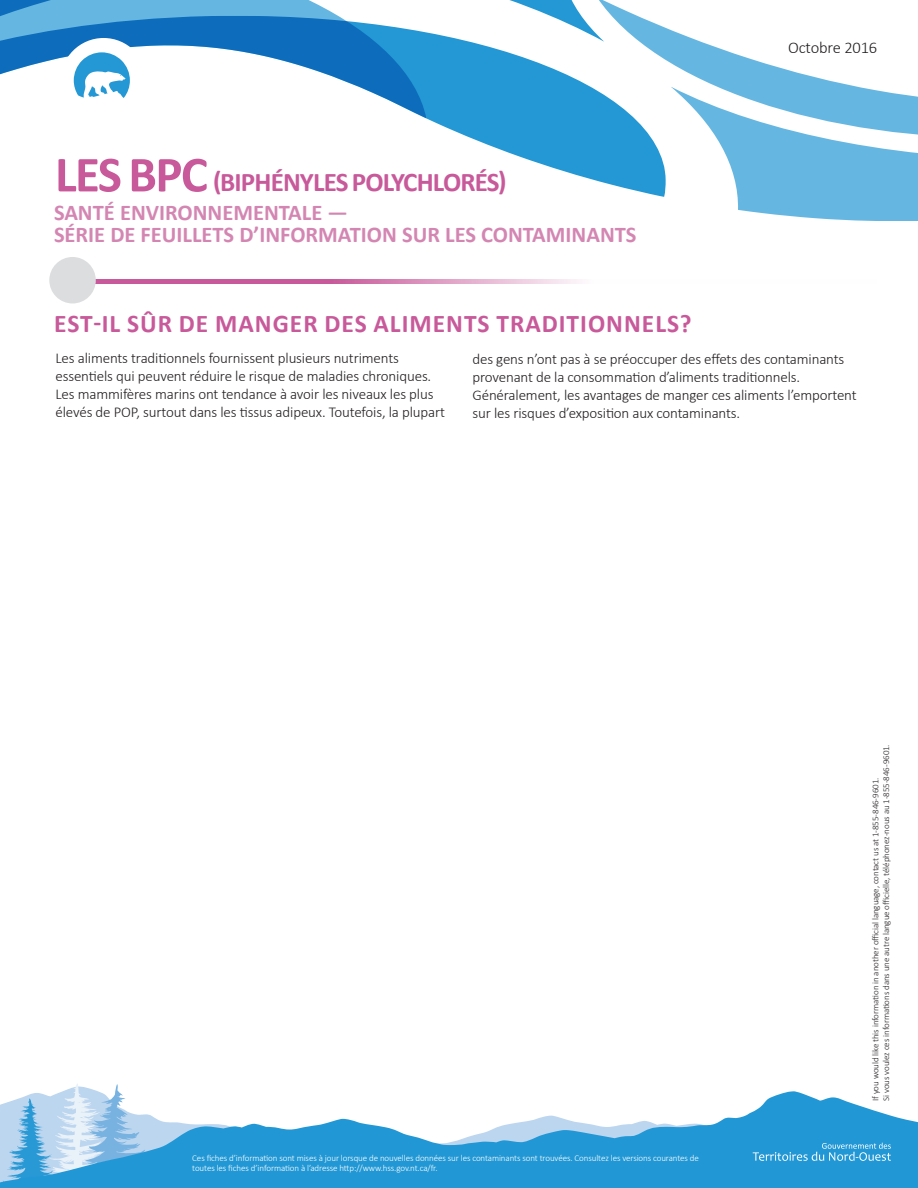
<style>
.page{position:relative;width:918px;height:1188px;background:#fff}
.page>*{position:absolute;margin:0;border:0;box-sizing:border-box;transform-origin:0 0}
.t1{font:700 27px "Calibri";letter-spacing:-.03em;color:#c8599a}
.t2{font:700 25.5px "Calibri";letter-spacing:.04em;color:#c8599a}
.t3{font:700 22.5px/22.5px "Calibri";color:#d486b3}
.BODY{font:300 16.5px "Calibri";letter-spacing:-.01em;color:#231f20}
.BODY-2{font:300 15px/18px "Calibri";letter-spacing:-.01em;color:#231f20}
.BODY-3{font:300 9px/10.5px "Calibri";letter-spacing:-.01em;color:#fff}
.BODY-4{font:300 9px/10.5px "Calibri";letter-spacing:-.01em;color:#231f20}
.s1{font-size:51px}
</style>
<div class="page">
<svg style="left:486px;top:46px;width:180px;height:151px;fill:#2398d5"></svg>
<svg style="left:426px;top:42px;width:60px;height:102px;background:#3fa5da"></svg>
<svg style="left:426px;top:0;width:171px;height:42px"></svg>
<svg style="left:597px;top:0;width:261px;height:139px"></svg>
<svg style="left:671px;top:87px;width:247px;height:134px"></svg>
<svg style="left:0;top:0;width:426px;height:119px"></svg>
<div style="left:60px;top:38px;width:87px;height:86px;background:#fff;border-radius:50%"></div>
<svg style="left:74px;top:52px;width:56px;height:46px"></svg>
<svg style="left:96px;top:279px;width:484px;height:4px;background:#d581b2"></svg>
<div style="left:49px;top:257px;width:47px;height:46px;background:#dcdddf;border-radius:50%"></div>
<svg style="left:64px;top:1084px;width:54px;height:7px"></svg>
<svg style="left:0;top:1091px;width:918px;height:97px;fill:#2198d5"></svg>
<svg style="left:727px;top:1143px;width:164px;height:29px;background:#34a1d8"></svg>
<p class="t1" style="left:55px;top:165px;width:453px"><span class="s1">LES BPC</span> (BIPHÉNYLES POLYCHLORÉS)</p>
<p class="t3" style="left:54px;top:201px;width:584px">SANTÉ ENVIRONNEMENTALE —<br>SÉRIE DE FEUILLETS D’INFORMATION SUR LES CONTAMINANTS</p>
<p class="BODY" style="left:788px;top:37px;width:91px">Octobre 2016</p>
<p class="t2" style="left:54px;top:307px;width:639px">EST-IL SÛR DE MANGER DES ALIMENTS TRADITIONNELS?</p>
<p class="BODY-2" style="left:56px;top:349px;width:391px">Les aliments traditionnels fournissent plusieurs nutriments essentiels qui peuvent réduire le risque de maladies chroniques.<br>Les mammifères marins ont tendance à avoir les niveaux les plus élevés de POP, surtout dans les tissus adipeux. Toutefois, la plupart</p>
<p class="BODY-2" style="left:472px;top:350px;width:386px">des gens n’ont pas à se préoccuper des effets des contaminants provenant de la consommation d’aliments traditionnels.<br>Généralement, les avantages de manger ces aliments l’emportent sur les risques d’exposition aux contaminants.</p>
<p class="BODY-3" style="left:192px;top:1152px;width:508px">Ces fiches d’information sont mises à jour lorsque de nouvelles données sur les contaminants sont trouvées. Consultez les versions courantes de toutes les fiches d’information à l’adresse http://www.hss.gov.nt.ca/fr.</p>
<p class="BODY-4" style="left:870px;top:1101px;width:358px;rotate:-90deg">If you would like this information in another official language, contact us at 1-855-846-9601.<br>Si vous voulez ces informations dans une autre langue officielle, téléphonez-nous au 1-855-846-9601.</p>
</div>
